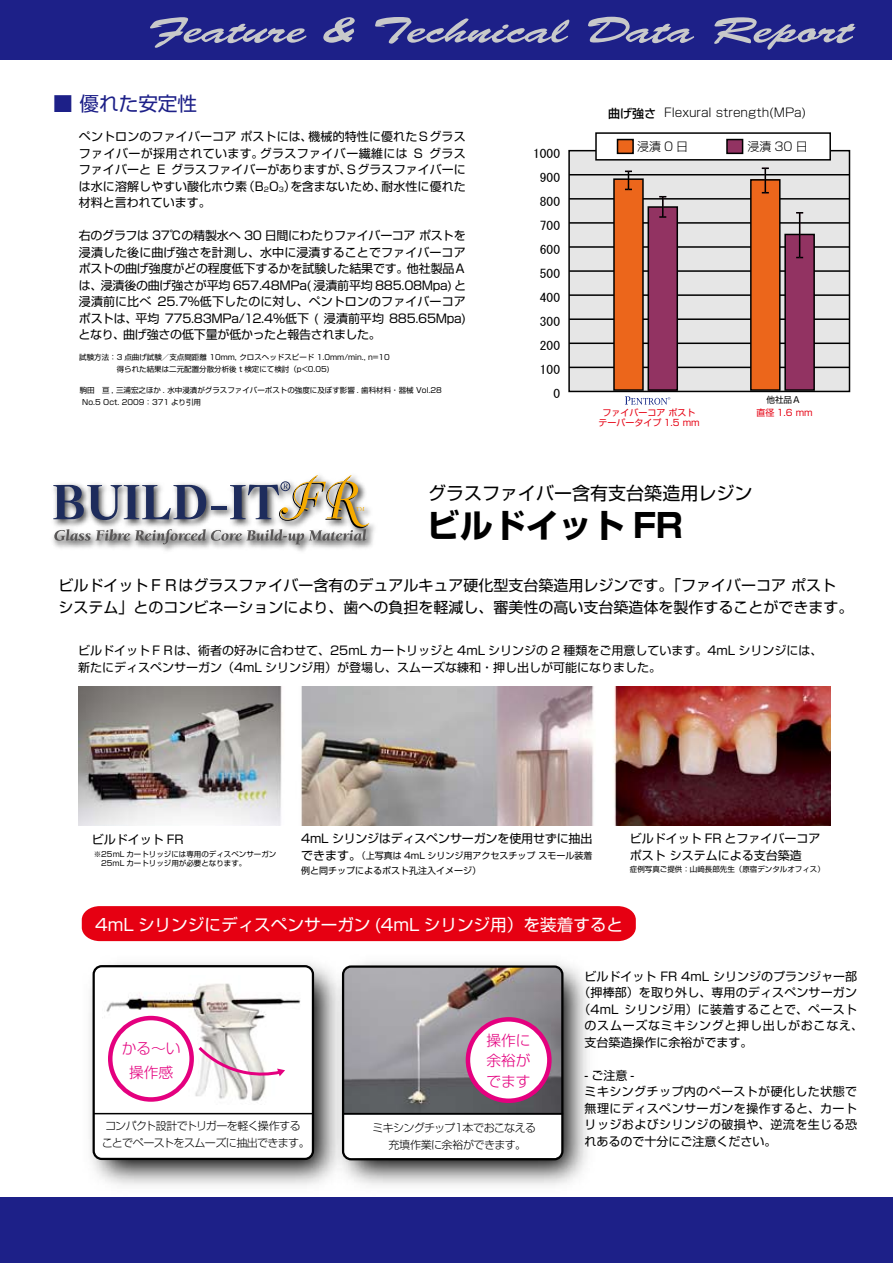
<style>
.page{position:relative;width:893px;height:1263px;background:#fff}
.page>*{position:absolute;margin:0;border:0;box-sizing:border-box;transform-origin:0 0}
.t1{font:36.3px "Brush Script Std";color:#c8c9ca;scale:1.45 1}
.t2{font:700 33px "Shin Go Pro";color:#000}
.t3{font:19.5px "Shin Go Pro";color:#1d2088}
.t4{font:18px "Shin Go Pro";color:#000}
.t5{font:16.5px "Shin Go Pro";color:#fff}
.t6{font:15px/21.8px "Shin Go Pro";color:#000}
.t7{font:300 14.7px/20.2px "Shin Go Pro";color:#e4007f;text-align:justify}
.t8{font:12px/16.5px "Shin Go Pro";color:#000}
.t9{font:12px/16.5px "Shin Go Pro";letter-spacing:.035em;color:#000}
.t10{font:12px/16.5px "Shin Go Pro";letter-spacing:-.025em;color:#000}
.t11{font:12px/16.5px "Shin Go Pro";letter-spacing:.06em;color:#000}
.t12{font:12px/24px "MS Gothic";color:#000;text-align:right;scale:1.13 1}
.t13{font:300 12px "Shin Go Pro";color:#000}
.t14{font:12px "Shin Go Pro";letter-spacing:.03em;color:#000}
.t15{font:500 12px "Shin Go Pro";color:#000}
.t16{font:300 11.1px/16.6px "Shin Go Pro";letter-spacing:-.055em;color:#000}
.t17{font:9px "Shin Go Pro";color:#000}
.t18{font:9px/10.5px "Shin Go Pro";color:#e60012;text-align:center}
.t19{font:8.55px "Shin Go Pro";color:#000}
.t20{font:7.5px/12px "Shin Go Pro";color:#000}
.s1{font-size:9px}
</style>
<div class="page">
<div style="left:0;top:1197px;width:893px;height:66px;background:#1d2088"></div>
<div style="left:0;top:0;width:891px;height:60px;background:#1d2088"></div>
<div style="left:569px;top:151px;width:280px;height:240px;background:#e6e6e6"></div>
<div style="left:568px;top:150px;width:282px;height:242px;border:2px solid #000"></div>
<hr style="left:569px;top:174px;width:280px;height:1px;background:#000">
<hr style="left:569px;top:198px;width:280px;height:2px;background:#000">
<hr style="left:569px;top:222px;width:280px;height:2px;background:#000">
<hr style="left:569px;top:246px;width:280px;height:2px;background:#000">
<hr style="left:569px;top:270px;width:280px;height:2px;background:#000">
<hr style="left:569px;top:294px;width:280px;height:2px;background:#000">
<hr style="left:569px;top:318px;width:280px;height:2px;background:#000">
<hr style="left:569px;top:343px;width:280px;height:1px;background:#000">
<hr style="left:569px;top:367px;width:280px;height:1px;background:#000">
<div style="left:596px;top:133px;width:234px;height:27px;background:#fff"></div>
<div style="left:595px;top:132px;width:236px;height:29px;border:2px solid #000"></div>
<div style="left:617px;top:140px;width:16px;height:13px;background:#ec661b"></div>
<div style="left:617px;top:139px;width:17px;height:15px;border:2px solid #000"></div>
<div style="left:727px;top:140px;width:16px;height:13px;background:#923362"></div>
<div style="left:726px;top:139px;width:17px;height:15px;border:2px solid #000"></div>
<div style="left:751px;top:180px;width:29px;height:210px;background:#ec661b"></div>
<div style="left:750px;top:179px;width:31px;height:212px;border:2px solid #000"></div>
<div style="left:785px;top:234px;width:29px;height:156px;background:#923362"></div>
<div style="left:784px;top:234px;width:31px;height:157px;border:2px solid #000"></div>
<div style="left:614px;top:179px;width:29px;height:211px;background:#ec661b"></div>
<div style="left:613px;top:178px;width:31px;height:213px;border:2px solid #000"></div>
<div style="left:648px;top:207px;width:29px;height:183px;background:#923362"></div>
<div style="left:647px;top:206px;width:31px;height:185px;border:2px solid #000"></div>
<svg style="left:762px;top:168px;width:7px;height:25px"></svg>
<svg style="left:625px;top:171px;width:7px;height:19px"></svg>
<svg style="left:659px;top:196px;width:7px;height:22px"></svg>
<hr style="left:799px;top:213px;width:1px;height:45px;background:#000">
<svg style="left:625px;top:396px;width:45px;height:9px"></svg>
<div style="left:82px;top:906px;width:554px;height:35px;background:#e60012"></div>
<img style="left:352px;top:962px;width:236px;height:223px">
<div style="left:343px;top:1049px;width:219px;height:109px;background:#fff;border-radius:8px"></div>
<img style="left:352px;top:966px;width:210px;height:149px">
<div style="left:468px;top:1019px;width:81px;height:82px;background:#fff;border-radius:50%"></div>
<div style="left:466px;top:1017px;width:86px;height:86px;border:4px solid #e4007f;border-radius:50%"></div>
<div style="left:342px;top:965px;width:221px;height:195px;border:2px solid #000;border-radius:8px"></div>
<hr style="left:344px;top:1113px;width:219px;height:1px;background:#000">
<img style="left:89px;top:963px;width:263px;height:222px">
<div style="left:94px;top:966px;width:219px;height:193px;background:#fff;border-radius:8px"></div>
<div style="left:93px;top:965px;width:221px;height:195px;border:2px solid #000;border-radius:8px"></div>
<img style="left:106px;top:983px;width:195px;height:119px">
<div style="left:110px;top:1018px;width:82px;height:81px;background:#fff;border-radius:50%"></div>
<div style="left:108px;top:1016px;width:86px;height:86px;border:4px solid #e4007f;border-radius:50%"></div>
<hr style="left:93px;top:1113px;width:220px;height:1px;background:#000">
<svg style="left:195px;top:1044px;width:90px;height:32px"></svg>
<img style="left:78px;top:686px;width:753px;height:139px">
<img style="left:54px;top:510px;width:321px;height:41px">
<svg style="left:53px;top:475px;width:316px;height:69px"></svg>
<h1 class="t1" style="left:147px;top:10px;width:111px">Feature</h1>
<h1 class="t1" style="left:324px;top:10px;width:23px">&amp;</h1>
<h3 class="t3" style="left:53px;top:88px;width:145px">■ 優れた安定性</h3>
<h1 class="t1" style="left:372px;top:10px;width:136px">Technical</h1>
<p class="t8" style="left:79px;top:127px;width:235px">ペントロンのファイバーコアポストには、</p>
<p class="t8" style="left:308px;top:127px;width:159px">機械的特性に優れたＳグラス</p>
<p class="t14" style="left:260px;top:143px;width:150px">グラスファイバー繊維には</p>
<p class="t8" style="left:429px;top:144px;width:38px">グラス</p>
<p class="t14" style="left:79px;top:143px;width:186px">ファイバーが採用されています。</p>
<p class="t8" style="left:414px;top:144px;width:11px">S</p>
<p class="t8" style="left:79px;top:160px;width:74px">ファイバーと</p>
<p class="t8" style="left:171px;top:160px;width:182px">グラスファイバーがありますが、</p>
<p class="t8" style="left:346px;top:160px;width:122px">Ｓグラスファイバーに</p>
<p class="t8" style="left:157px;top:160px;width:10px">E</p>
<p class="t8" style="left:243px;top:177px;width:55px">（ B O<sub>2</sub> ）<sub>3</sub></p>
<p class="t8" style="left:79px;top:177px;width:170px">は水に溶解しやすい酸化ホウ素材料と言われています。</p>
<p class="t8" style="left:79px;top:226px;width:389px;text-align:right">右のグラフは 37℃の精製水へ 30 日間にわたりファイバーコアポストを浸漬した後に曲げ強さを計測し、水中に浸漬することでファイバーコアポストの曲げ強度がどの程度低下するかを試験した結果です。他社製品Ａは、浸漬後の曲げ強さが平均 657.48MPa( 浸漬前平均 885.08Mpa と)<br>25.7％低下したのに対し、ペントロンのファイバーコア</p>
<p class="t8" style="left:291px;top:177px;width:97px">を含まないため、</p>
<p class="t8" style="left:382px;top:177px;width:86px">耐水性に優れた</p>
<p class="t10" style="left:79px;top:292px;width:389px">浸漬前に比べ<br>ポストは、平均 775.83MPa/12.4％低下 ( 浸漬前平均 885.65Mpa(となり、曲げ強さの低下量が低かったと報告されました。</p>
<p class="t20" style="left:117px;top:350px;width:275px;text-indent:-37px">試験方法：3 点曲げ試験／支点間距離 10mm, クロスヘッドスピード 1.0mm/min n., =10得られた結果は二元配置分散分析後 t 検定にて検討（p&gt;0.05(</p>
<p class="t20" style="left:82px;top:383px;width:361px;text-indent:-2px">駒田　亘 , 三浦宏之ほか . 水中浸漬がグラスファイバーポストの強度に及ぼす影響 . 歯科材料・器械 Vol.28<br>No.5 Oct. 2009：371 より引用</p>
<p class="t12" style="left:533px;top:142px;width:25px">1000</p>
<p class="t12" style="left:540px;top:166px;width:19px">900</p>
<p class="t12" style="left:540px;top:190px;width:19px">800</p>
<p class="t12" style="left:540px;top:214px;width:19px">700</p>
<p class="t12" style="left:540px;top:238px;width:19px">600</p>
<p class="t12" style="left:540px;top:261px;width:19px">500</p>
<p class="t12" style="left:540px;top:285px;width:19px">400</p>
<p class="t12" style="left:540px;top:309px;width:19px">300</p>
<p class="t12" style="left:540px;top:333px;width:19px">200</p>
<p class="t12" style="left:540px;top:357px;width:19px">100<br>0</p>
<h1 class="t1" style="left:585px;top:10px;width:76px">Data</h1>
<h1 class="t1" style="left:712px;top:10px;width:99px">Report</h1>
<p class="t15" style="left:608px;top:103px;width:49px">曲げ強さ</p>
<p class="t13" style="left:664px;top:102px;width:143px">Flexural strength(MPa(</p>
<p class="t13" style="left:637px;top:136px;width:53px">浸漬0日</p>
<p class="t13" style="left:747px;top:136px;width:62px">浸漬 30 日</p>
<p class="t19" style="left:766px;top:392px;width:36px">他社品Ａ</p>
<p class="t18" style="left:598px;top:406px;width:103px">ファイバーコアポストテーパータイプ 1.5 mm</p>
<p class="t18" style="left:756px;top:406px;width:58px">直径 1.6 mm</p>
<h3 class="t4" style="left:428px;top:478px;width:325px">グラスファイバー含有支台築造用レジン</h3>
<h2 class="t2" style="left:427px;top:499px;width:257px">ビルドイット FR</h2>
<p class="t6" style="left:59px;top:573px;width:796px">ビルドイットＦＲはグラスファイバー含有のデュアルキュア硬化型支台築造用レジンです。「ファイバーコアポストシステム」とのコンビネーションにより、歯への負担を軽減し、審美性の高い支台築造体を製作することができます。</p>
<p class="t8" style="left:78px;top:641px;width:746px">ビルドイットＦＲは、術者の好みに合わせて、25mL カートリッジと 4mL シリンジの 2 種類をご用意しています。4mL シリンジには、新たにディスペンサーガン（4mL シリンジ用）が登場し、スムーズな練和・押し出しが可能になりました。</p>
<p class="t8" style="left:92px;top:830px;width:93px">ビルドイット FR</p>
<p class="t20" style="left:101px;top:849px;width:177px;line-height:8.7px;text-indent:-7px">※25mL カートリッジには専用のディスペンサーガン<br>25mL カートリッジ用が必要となります。</p>
<p class="t8" style="left:301px;top:829px;width:293px">4mL シリンジはディスペンサーガンを使用せずに抽出</p>
<p class="t17" style="left:366px;top:848px;width:228px">上写真は 4mL シリンジ用アクセスチップスモール装着</p>
<p class="t8" style="left:301px;top:845px;width:66px">できます。<span class="s1">（</span></p>
<p class="t17" style="left:301px;top:863px;width:182px">例と同チップによるポスト孔注入イメージ(</p>
<p class="t8" style="left:630px;top:829px;width:192px">ビルドイット FR とファイバーコアポストシステムによる支台築造</p>
<p class="t20" style="left:630px;top:863px;width:197px">症例写真ご提供：山﨑長郎先生（原宿デンタルオフィス(</p>
<h3 class="t5" style="left:95px;top:911px;width:530px">4mL シリンジにディスペンサーガン 4( mL シリンジ用）を装着すると</h3>
<p class="t7" style="left:122px;top:1034px;width:60px;line-height:24px;text-align:center">かる～い操作感</p>
<p class="t16" style="left:102px;top:1116px;width:209px;text-align:center">コンパクト設計でトリガーを軽く操作することでペーストをスムーズに抽出できます。</p>
<p class="t7" style="left:486px;top:1029px;width:46px">操作に余裕がでます</p>
<p class="t16" style="left:463px;top:1118px;width:75px">本でおこなえる</p>
<p class="t16" style="left:388px;top:1118px;width:139px;text-indent:-16px">ミキシングチップ１<br>充填作業に余裕ができます。</p>
<p class="t8" style="left:579px;top:966px;width:280px;text-align:right">ビルドイット FR 4mL シリンジのプランジャー部（押棒部）を取り外し、専用のディスペンサーガンシリンジ用）に装着することで、ペースト</p>
<p class="t11" style="left:585px;top:999px;width:280px;text-indent:-6px">（4mL<br>のスムーズなミキシングと押し出しがおこなえ、支台築造操作に余裕がでます。</p>
<p class="t9" style="left:585px;top:1065px;width:274px">- ご注意 -<br>ミキシングチップ内のペーストが硬化した状態で無理にディスペンサーガンを操作すると、カートリッジおよびシリンジの破損や、逆流を生じる恐れあるので十分にご注意ください。</p>
</div>
